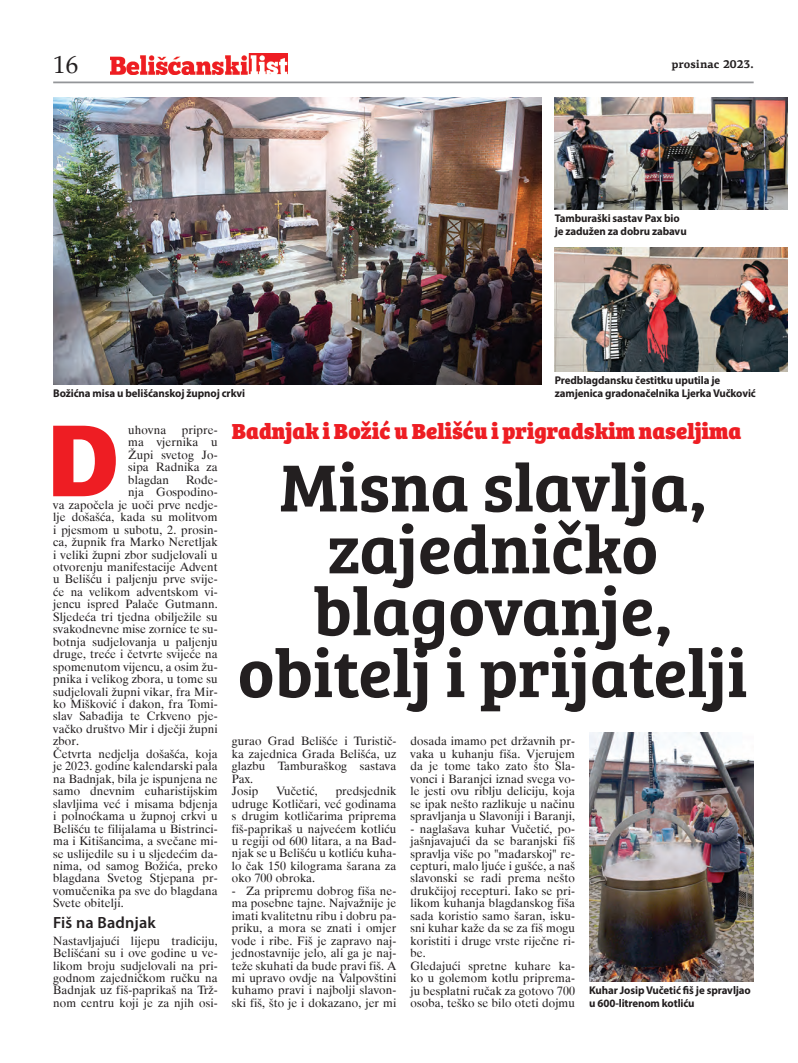
<style>
.page{position:relative;width:798px;height:1063px;background:#fff}
.page>*{position:absolute;margin:0;border:0;box-sizing:border-box;transform-origin:0 0}
.t1{font:900 102.25px "PF Agora Sans Pro";color:#ee1d23}
.t2{font:600 68.75px/61.9px "Bree Serif";color:#231f20;text-align:center}
.t3{font:25px "Palatino Roman";color:#231f20}
.t4{font:800 22.5px "Bree Serif";color:#ee1d23}
.t5{font:600 16.25px "Myriad Pro";letter-spacing:.01em;color:#231f20}
.t6{font:11.88px/12.5px "Dutch 801 BT";letter-spacing:.01em;color:#231f20;text-align:justify}
.t7{font:700 11.25px/12.5px "Myriad Pro";letter-spacing:-.01em;color:#231f20}
.t8{font:700 11.25px "PF Agora Serif Pro";color:#231f20}
</style>
<div class="page">
<hr style="left:53px;top:82px;width:700px;height:1px;background:#939598">
<img style="left:110px;top:53px;width:178px;height:21px">
<img style="left:53px;top:98px;width:488px;height:286px">
<img style="left:589px;top:733px;width:164px;height:249px">
<img style="left:554px;top:247px;width:233px;height:125px">
<img style="left:554px;top:97px;width:233px;height:113px">
<p class="t3" style="left:53px;top:50px;width:26px">16</p>
<p class="t8" style="left:671px;top:57px;width:83px">prosinac 2023.</p>
<p class="t7" style="left:53px;top:386px;width:193px">Božićna misa u belišćanskoj župnoj crkvi</p>
<p class="t7" style="left:554px;top:212px;width:133px">Tamburaški sastav Pax bio je zadužen za dobru zabavu</p>
<p class="t7" style="left:554px;top:374px;width:202px">Predblagdansku čestitku uputila je zamjenica gradonačelnika Ljerka Vučković</p>
<p class="t1" style="left:46px;top:394px;width:76px">D</p>
<p class="t6" style="left:128px;top:424px;width:39px">uhovna</p>
<p class="t6" style="left:128px;top:424px;width:91px;text-indent:53px">pripre&shy;ma vjernika u Župi svetog Jo&shy;sipa Radnika za blagdan</p>
<p class="t6" style="left:186px;top:473px;width:33px">Rođe-</p>
<p class="t6" style="left:128px;top:486px;width:91px">nja Gospodino-</p>
<p class="t6" style="left:53px;top:498px;width:166px">va započela je uoči prve nedje-</p>
<p class="t6" style="left:53px;top:511px;width:166px">lje došašća, kada su molitvom</p>
<p class="t6" style="left:53px;top:523px;width:166px">i pjesmom u subotu, 2. prosin-</p>
<p class="t6" style="left:53px;top:536px;width:166px">ca, župnik fra Marko Neretljak</p>
<p class="t6" style="left:53px;top:548px;width:166px">i veliki župni zbor sudjelovali u</p>
<p class="t6" style="left:53px;top:561px;width:166px">otvorenju manifestacije Advent</p>
<p class="t6" style="left:53px;top:573px;width:166px">u Belišću i paljenju prve svije-</p>
<p class="t6" style="left:53px;top:585px;width:166px">će na velikom adventskom vi-</p>
<p class="t6" style="left:53px;top:598px;width:166px">jencu ispred Palače Gutmann.</p>
<p class="t6" style="left:53px;top:610px;width:166px">Sljedeća tri tjedna obilježile su</p>
<p class="t6" style="left:53px;top:623px;width:166px">svakodnevne mise zornice te su-</p>
<p class="t6" style="left:53px;top:635px;width:166px">botnja sudjelovanja u paljenju</p>
<p class="t6" style="left:53px;top:648px;width:166px">druge, treće i četvrte svijeće na</p>
<p class="t6" style="left:53px;top:660px;width:166px">spomenutom vijencu, a osim žu-</p>
<p class="t6" style="left:53px;top:673px;width:166px">pnika i velikog zbora, u tome su</p>
<p class="t6" style="left:53px;top:685px;width:166px">sudjelovali župni vikar, fra Mir-</p>
<p class="t6" style="left:53px;top:698px;width:166px">ko Mišković i đakon, fra Tomi-</p>
<p class="t6" style="left:53px;top:710px;width:166px">slav Sabađija te Crkveno pje-</p>
<p class="t6" style="left:53px;top:723px;width:166px">vačko društvo Mir i dječji župni</p>
<p class="t6" style="left:53px;top:735px;width:27px">zbor.</p>
<p class="t6" style="left:53px;top:747px;width:166px">Četvrta nedjelja došašća, koja</p>
<p class="t6" style="left:53px;top:760px;width:166px">je 2023. godine kalendarski pala</p>
<p class="t6" style="left:53px;top:772px;width:166px">na Badnjak, bila je ispunjena ne</p>
<p class="t6" style="left:53px;top:785px;width:166px">samo dnevnim euharistijskim</p>
<p class="t6" style="left:53px;top:797px;width:166px">slavljima već i misama bdjenja</p>
<p class="t6" style="left:53px;top:810px;width:166px">i polnoćkama u župnoj crkvi u</p>
<p class="t6" style="left:53px;top:822px;width:166px">Belišću te filijalama u Bistrinci-</p>
<p class="t6" style="left:53px;top:835px;width:166px">ma i Kitišancima, a svečane mi-</p>
<p class="t6" style="left:53px;top:847px;width:166px">se uslijedile su i u sljedećim da-</p>
<p class="t6" style="left:53px;top:860px;width:166px">nima, od samog Božića, preko</p>
<p class="t6" style="left:53px;top:872px;width:166px">blagdana Svetog Stjepana pr-</p>
<p class="t6" style="left:53px;top:884px;width:166px">vomučenika pa sve do blagdana</p>
<p class="t6" style="left:53px;top:897px;width:72px">Svete obitelji.</p>
<p class="t5" style="left:53px;top:913px;width:104px">Fiš na Badnjak</p>
<p class="t6" style="left:53px;top:934px;width:166px">Nastavljajući lijepu tradiciju, Belišćani su i ove godine u ve&shy;likom broju sudjelovali na pri&shy;godnom zajedničkom ručku na Badnjak uz fiš-paprikaš na Trž&shy;nom centru koji je za njih osi-</p>
<p class="t4" style="left:232px;top:413px;width:510px">Badnjak i Božić u Belišću i prigradskim naseljima</p>
<p class="t2" style="left:238px;top:452px;width:511px">Misna slavlja, zajedničko blagovanje, obitelj i prijatelji</p>
<p class="t6" style="left:232px;top:735px;width:166px;text-align:left">gurao Grad Belišće i Turistič&shy;ka zajednica Grada Belišća, uz glazbu Tamburaškog sastava<br>Pax.<br>Josip</p>
<p class="t6" style="left:410px;top:735px;width:166px">dosada imamo pet državnih pr&shy;vaka u kuhanju fiša. Vjerujem da je tome tako zato što Sla&shy;vonci i Baranjci iznad svega vo&shy;le jesti ovu riblju deliciju, koja se ipak nešto razlikuje u načinu spravljanja u Slavoniji i Baranji,</p>
<p class="t6" style="left:410px;top:822px;width:166px;text-align:left">- naglašava kuhar Vučetić, po&shy;jašnjavajući da se baranjski fiš spravlja više po "mađarskoj" re&shy;cepturi, malo ljuće i gušće, a naš slavonski se radi prema nešto drukčijoj recepturi. Iako se pri&shy;likom kuhanja blagdanskog fiša sada koristio samo šaran, isku&shy;sni kuhar kaže da se za fiš mogu koristiti i druge vrste riječne ri&shy;be.<br>Gledajući spretne kuhare ka&shy;ko u golemom kotlu priprema&shy;ju besplatni ručak za gotovo 700 osoba, teško se bilo oteti dojmu</p>
<p class="t6" style="left:232px;top:785px;width:166px;text-indent:104px">predsjednik udruge Kotličari, već godinama s drugim kotličarima priprema fiš-paprikaš u najvećem kotliću u regiji od 600 litara, a na Bad&shy;njak se u Belišću u kotliću kuha&shy;lo čak 150 kilograma šarana za oko 700 obroka.</p>
<p class="t6" style="left:232px;top:884px;width:166px">- Za pripremu dobrog fiša ne&shy;ma posebne tajne. Najvažnije je imati kvalitetnu ribu i dobru pa&shy;priku, a mora se znati i omjer vode i ribe. Fiš je zapravo naj&shy;jednostavnije jelo, ali ga je naj&shy;teže skuhati da bude pravi fiš. A mi upravo ovdje na Valpovštini kuhamo pravi i najbolji slavon&shy;ski fiš, što je i dokazano, jer mi</p>
<p class="t6" style="left:276px;top:785px;width:43px">Vučetić,</p>
<p class="t7" style="left:589px;top:984px;width:163px">Kuhar Josip Vučetić fiš je spravljao u 600-litrenom kotliću</p>
</div>
